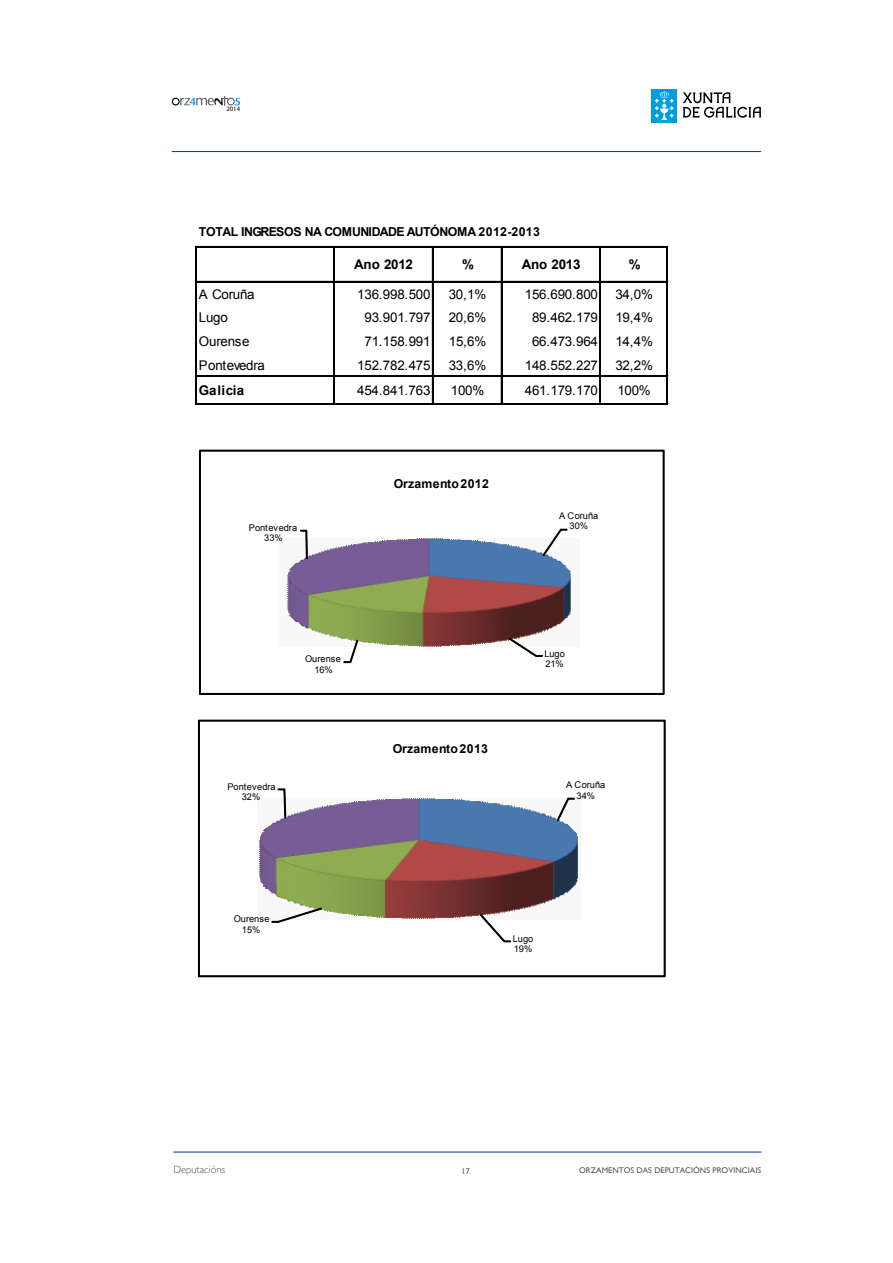
<style>
.page{position:relative;width:893px;height:1263px;background:#fff}
.page>*{position:absolute;margin:0;border:0;box-sizing:border-box;transform-origin:0 0}
.t1{font:13.35px "Arial";letter-spacing:-.02em;color:#000}
.t2{font:700 13.35px "Arial";letter-spacing:-.02em;color:#000}
.t3{font:700 13.35px "Arial";letter-spacing:.03em;color:#000}
.t4{font:700 12.3px "Arial";letter-spacing:-.03em;color:#000}
.t5{font:700 12.3px "Arial";letter-spacing:.025em;color:#000}
.t6{font:300 10.5px "Gill Sans";color:#58585a}
.t7{font:9.3px/10.2px "Arial";color:#000;text-align:center}
.t8{font:8.25px "Gill Sans";color:#58585a}
.t9{font:6.6px "Myriad Pro";color:#000}
</style>
<div class="page">
<svg style="left:172px;top:96px;width:68px;height:10px"></svg>
<hr style="left:173px;top:1152px;width:588px;height:1px;background:#003a9e">
<hr style="left:172px;top:151px;width:589px;height:1px;background:#003a9e">
<div style="left:651px;top:89px;width:26px;height:34px;background:#009ee0"></div>
<svg style="left:655px;top:91px;width:19px;height:29px"></svg>
<svg style="left:683px;top:92px;width:78px;height:26px"></svg>
<hr style="left:196px;top:246px;width:1px;height:158px;background:#000">
<hr style="left:333px;top:247px;width:1px;height:157px;background:#000">
<hr style="left:334px;top:247px;width:1px;height:157px;background:#000">
<hr style="left:432px;top:247px;width:1px;height:157px;background:#000">
<hr style="left:501px;top:247px;width:1px;height:157px;background:#000">
<hr style="left:600px;top:247px;width:1px;height:157px;background:#000">
<hr style="left:666px;top:247px;width:1px;height:157px;background:#000">
<hr style="left:667px;top:247px;width:1px;height:157px;background:#000">
<hr style="left:197px;top:246px;width:471px;height:1px;background:#000">
<hr style="left:197px;top:281px;width:471px;height:1px;background:#000">
<hr style="left:197px;top:375px;width:471px;height:1px;background:#000">
<hr style="left:197px;top:376px;width:471px;height:1px;background:#000">
<hr style="left:197px;top:403px;width:471px;height:1px;background:#000">
<svg style="left:199px;top:450px;width:465px;height:244px"></svg>
<svg style="left:198px;top:720px;width:467px;height:257px"></svg>
<p class="t9" style="left:226px;top:105px;width:15px">2014</p>
<p class="t4" style="left:199px;top:224px;width:342px">TOTAL INGRESOS NA COMUNIDADE AUTÓNOMA 2012-2013</p>
<p class="t2" style="left:354px;top:256px;width:60px">Ano 2012</p>
<p class="t2" style="left:462px;top:256px;width:13px">%</p>
<p class="t2" style="left:522px;top:256px;width:60px">Ano 2013</p>
<p class="t2" style="left:629px;top:256px;width:13px">%</p>
<p class="t1" style="left:199px;top:285px;width:57px">A Coruña</p>
<p class="t1" style="left:357px;top:285px;width:75px">136.998.500</p>
<p class="t1" style="left:449px;top:285px;width:39px">30,1%</p>
<p class="t1" style="left:525px;top:285px;width:75px">156.690.800</p>
<p class="t1" style="left:615px;top:285px;width:39px">34,0%</p>
<p class="t1" style="left:199px;top:309px;width:31px">Lugo</p>
<p class="t1" style="left:364px;top:309px;width:67px">93.901.797</p>
<p class="t1" style="left:449px;top:309px;width:39px">20,6%</p>
<p class="t1" style="left:532px;top:309px;width:67px">89.462.179</p>
<p class="t1" style="left:615px;top:309px;width:39px">19,4%</p>
<p class="t1" style="left:199px;top:333px;width:52px">Ourense</p>
<p class="t1" style="left:364px;top:333px;width:67px">71.158.991</p>
<p class="t1" style="left:449px;top:333px;width:39px">15,6%</p>
<p class="t1" style="left:532px;top:333px;width:67px">66.473.964</p>
<p class="t1" style="left:615px;top:333px;width:39px">14,4%</p>
<p class="t1" style="left:199px;top:356px;width:68px">Pontevedra</p>
<p class="t1" style="left:357px;top:356px;width:75px">152.782.475</p>
<p class="t1" style="left:449px;top:356px;width:39px">33,6%</p>
<p class="t1" style="left:525px;top:356px;width:75px">148.552.227</p>
<p class="t1" style="left:615px;top:356px;width:39px">32,2%</p>
<p class="t3" style="left:199px;top:382px;width:47px">Galicia</p>
<p class="t1" style="left:357px;top:382px;width:75px">454.841.763</p>
<p class="t1" style="left:451px;top:382px;width:35px">100%</p>
<p class="t1" style="left:525px;top:382px;width:75px">461.179.170</p>
<p class="t1" style="left:617px;top:382px;width:35px">100%</p>
<p class="t7" style="left:249px;top:522px;width:50px">Pontevedra<br>33%</p>
<p class="t7" style="left:305px;top:654px;width:37px">Ourense<br>16%</p>
<p class="t7" style="left:227px;top:782px;width:50px">Pontevedra<br>32%</p>
<p class="t7" style="left:234px;top:914px;width:37px">Ourense<br>15%</p>
<p class="t5" style="left:394px;top:476px;width:97px">Orzamento 2012</p>
<p class="t5" style="left:393px;top:741px;width:97px">Orzamento 2013</p>
<p class="t7" style="left:559px;top:511px;width:41px">A Coruña<br>30%</p>
<p class="t7" style="left:544px;top:648px;width:22px;text-align:left">Lugo<br>21%</p>
<p class="t7" style="left:566px;top:780px;width:41px">A Coruña<br>34%</p>
<p class="t7" style="left:513px;top:933px;width:22px;text-align:left">Lugo<br>19%</p>
<p class="t6" style="left:173px;top:1164px;width:53px">Deputacións</p>
<p class="t8" style="left:579px;top:1165px;width:183px">ORZAMENTOS DAS DEPUTACIÓNS PROVINCIAIS</p>
<p class="t8" style="left:462px;top:1166px;width:10px">17</p>
</div>
